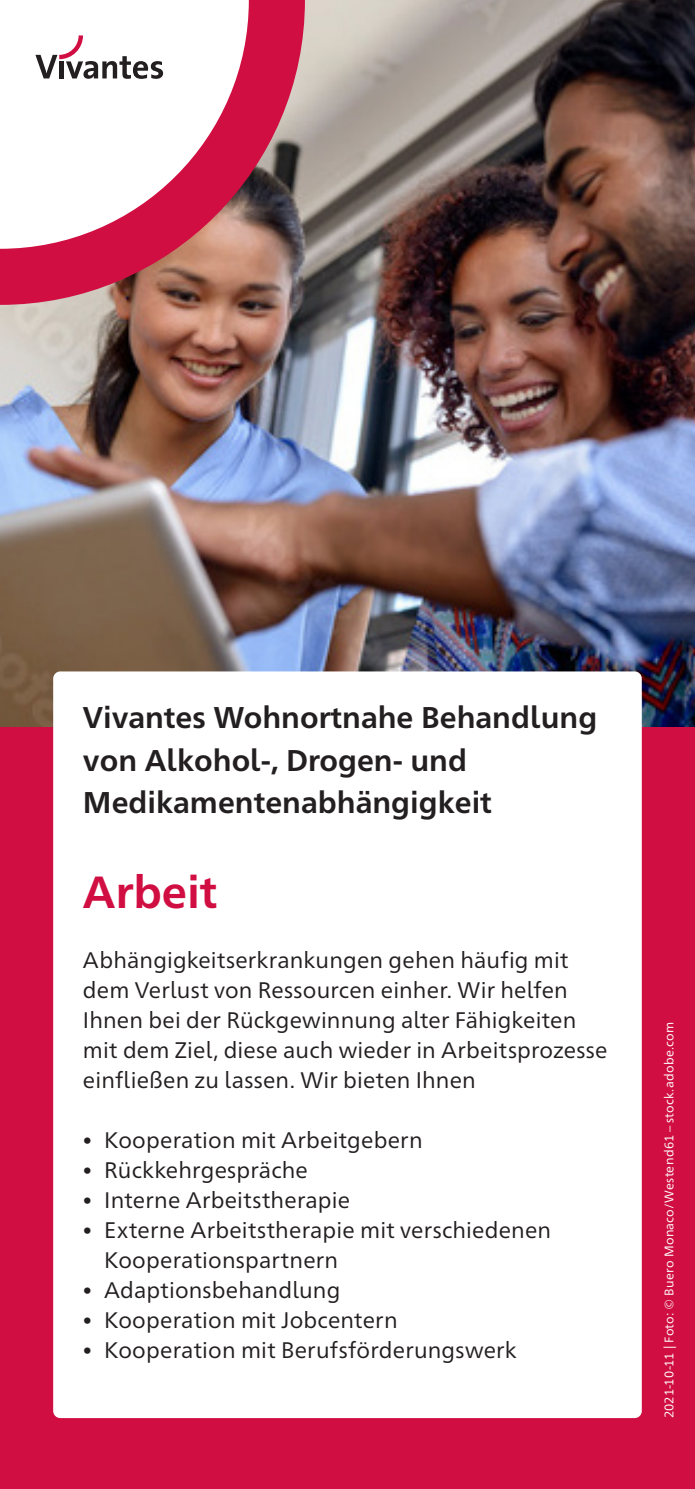
<style>
.page{position:relative;width:695px;height:1489px;background:#fff}
.page>*{position:absolute;margin:0;border:0;box-sizing:border-box;transform-origin:0 0}
.t1{font:700 45px "Frutiger Neue 1450 Pro";letter-spacing:-.005em;color:#d10e41}
.t2{font:700 30px/42.5px "Frutiger Neue 1450 Pro";color:#231f20}
.t3{font:22.5px/30px "Frutiger Neue 1450 Pro";letter-spacing:.01em;color:#231f20}
.t4{font:12.5px "Frutiger Neue 1450 Pro";letter-spacing:.02em;color:#fff}
.s1{font-size:18.75px}
</style>
<div class="page">
<img style="left:0;top:0;width:694px;height:727px">
<div style="left:0;top:727px;width:694px;height:761px;background:#d10e41"></div>
<div style="left:53px;top:671px;width:588px;height:746px;background:#fff;border-radius:7px"></div>
<img style="left:0;top:0;width:305px;height:305px">
<svg style="left:0;top:0;width:249px;height:249px"></svg>
<svg style="left:35px;top:35px;width:128px;height:44px"></svg>
<h2 class="t2" style="left:83px;top:694px;width:515px">Vivantes Wohnortnahe Behandlung von Alkohol-, Drogen- und<br>Medikamentenabhängigkeit</h2>
<h1 class="t1" style="left:83px;top:859px;width:136px">Arbeit</h1>
<p class="t3" style="left:83px;top:943px;width:526px">Abhängigkeitserkrankungen gehen häufig mit dem Verlust von Ressourcen einher. Wir helfen Ihnen bei der Rückgewinnung alter Fähigkeiten mit dem Ziel, diese auch wieder in Arbeitsprozesse einfließen zu lassen. Wir bieten Ihnen</p>
<p class="t3" style="left:83px;top:1123px;width:341px"><span class="s1">•</span> Kooperation mit Arbeitgebern</p>
<p class="t3" style="left:83px;top:1153px;width:226px"><span class="s1">•</span> Rückkehrgespräche</p>
<p class="t3" style="left:83px;top:1183px;width:268px"><span class="s1">•</span> Interne Arbeitstherapie</p>
<p class="t3" style="left:104px;top:1213px;width:448px;text-indent:-21px"><span class="s1">•</span> Externe Arbeitstherapie mit verschiedenen<br>Kooperationspartnern</p>
<p class="t3" style="left:83px;top:1273px;width:259px"><span class="s1">•</span> Adaptionsbehandlung</p>
<p class="t3" style="left:83px;top:1303px;width:316px"><span class="s1">•</span> Kooperation mit Jobcentern</p>
<p class="t3" style="left:83px;top:1333px;width:435px"><span class="s1">•</span> Kooperation mit Berufsförderungswerk</p>
<p class="t4" style="left:659px;top:1417px;width:397px;rotate:-90deg">2021-10-11 | Foto: © Buero Monaco/Westend61 – stock.adobe.com</p>
</div>
